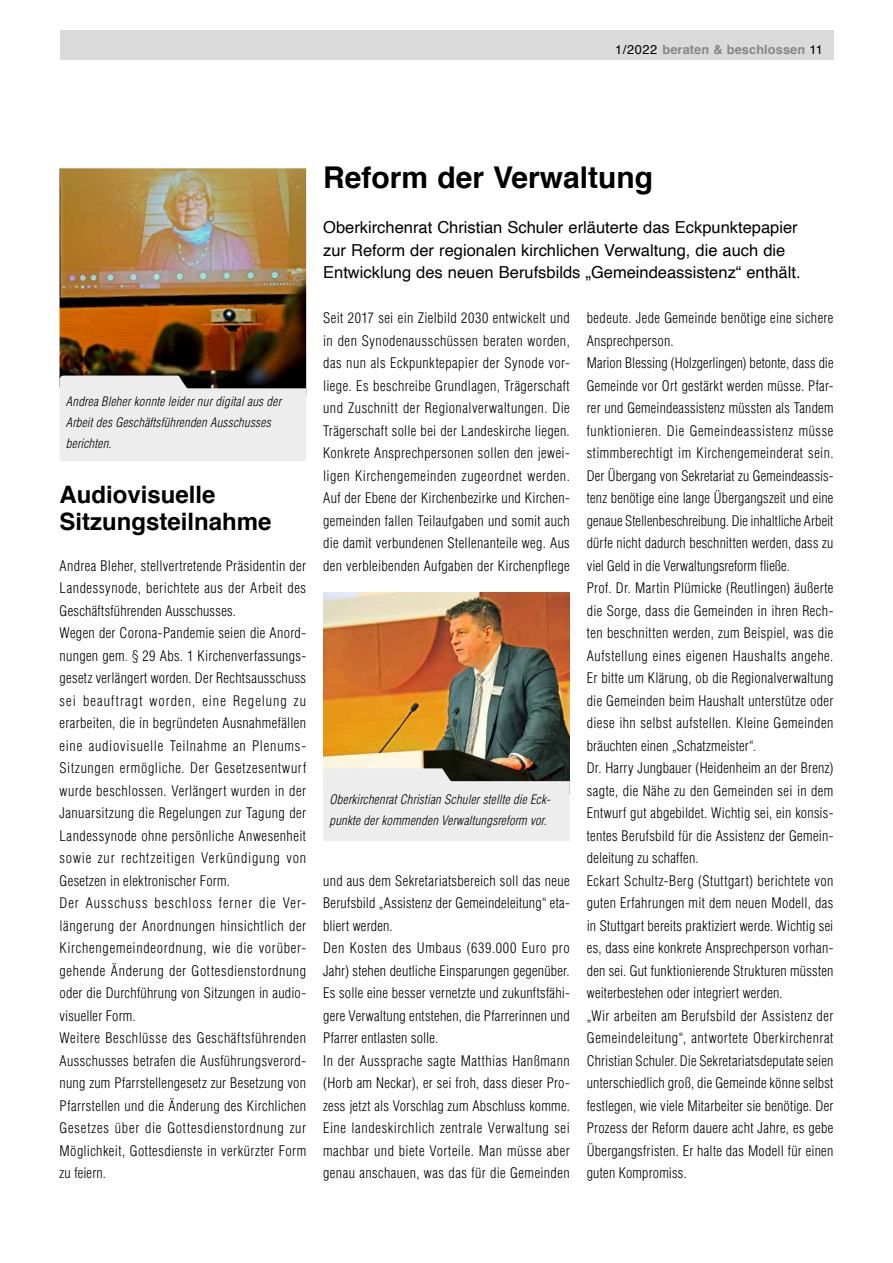
<style>
.page{position:relative;width:893px;height:1263px;background:#fff}
.page>*{position:absolute;margin:0;border:0;box-sizing:border-box;transform-origin:0 0}
.t1{font:700 30px "Helvetica";color:#000}
.t2{font:700 24px/27px "Helvetica";color:#000}
.t3{font:16.5px/22.5px "Helvetica";color:#000}
.t4{font:300 condensed 14.25px/22.5px "Helvetica LT Std";letter-spacing:.025em;color:#000}
.t5{font:italic 300 condensed 12.75px/21px "Helvetica LT Std";letter-spacing:.015em;color:#000}
.t6{font:700 12.75px "Helvetica";letter-spacing:.01em;color:#878787}
.s1{font-weight:400;color:#000}
</style>
<div class="page">
<div style="left:60px;top:30px;width:773px;height:30px;background:#dadada"></div>
<img style="left:60px;top:168px;width:246px;height:208px">
<svg style="left:60px;top:376px;width:246px;height:84px;background:#dcdcdb"></svg>
<img style="left:323px;top:592px;width:247px;height:176px">
<svg style="left:323px;top:768px;width:247px;height:73px;background:#d9dad9"></svg>
<p class="t6" style="left:615px;top:39px;width:209px"><span class="s1">1/2022</span> beraten &amp; beschlossen <span class="s1">11</span></p>
<p class="t5" style="left:66px;top:391px;width:217px">Andrea Bleher konnte leider nur digital aus der<br>Arbeit des Geschäftsführenden Ausschusses berichten.</p>
<h2 class="t2" style="left:60px;top:482px;width:214px">Audiovisuelle<br>Sitzungsteilnahme</h2>
<p class="t4" style="left:60px;top:554px;width:248px">Andrea Bleher, stellvertretende Präsidentin der Landessynode, berichtete aus der Arbeit des Geschäftsführenden Ausschusses.<br>Wegen der Corona-Pandemie seien die Anord&shy;nungen gem. § 29 Abs. 1 Kirchenverfassungs&shy;gesetz verlängert worden. Der Rechtsausschuss sei beauftragt worden, eine Regelung zu erarbeiten, die in begründeten Ausnahmefällen eine audiovisuelle Teilnahme an Plenums-Sitzungen ermögliche. Der Gesetzesentwurf wurde beschlossen. Verlängert wurden in der Januarsitzung die Regelungen zur Tagung der Landessynode ohne persönliche Anwesenheit sowie zur rechtzeitigen Verkündigung von Gesetzen in elektronischer Form.<br>Der Ausschuss beschloss ferner die Ver&shy;längerung der Anordnungen hinsichtlich der Kirchengemeindeordnung, wie die vorüber&shy;gehende Änderung der Gottesdienstordnung oder die Durchführung von Sitzungen in audio&shy;visueller Form.<br>Weitere Beschlüsse des Geschäftsführenden Ausschusses betrafen die Ausführungsverord&shy;nung zum Pfarrstellengesetz zur Besetzung von Pfarrstellen und die Änderung des Kirchlichen Gesetzes über die Gottesdienstordnung zur Möglichkeit, Gottesdienste in verkürzter Form zu feiern.</p>
<h1 class="t1" style="left:323px;top:153px;width:332px">Reform der Verwaltung</h1>
<p class="t3" style="left:323px;top:217px;width:479px">Oberkirchenrat Christian Schuler erläuterte das Eckpunktepapier zur Reform der regionalen kirchlichen Verwaltung, die auch die<br>Entwicklung des neuen Berufsbilds „Gemeindeassistenz“ enthält.</p>
<p class="t4" style="left:587px;top:307px;width:248px">bedeute. Jede Gemeinde benötige eine sichere Ansprechperson.<br>Marion Blessing (Holzgerlingen) betonte, dass die Gemeinde vor Ort gestärkt werden müsse. Pfar&shy;rer und Gemeindeassistenz müssten als Tandem funktionieren. Die Gemeindeassistenz müsse stimmberechtigt im Kirchengemeinderat sein.<br>Der Übergang von Sekretariat zu Gemeindeassis&shy;tenz benötige eine lange Übergangszeit und eine genaue Stellenbeschreibung. Die inhaltliche Arbeit dürfe nicht dadurch beschnitten werden, dass zu viel Geld in die Verwaltungsreform fließe.<br>Prof. Dr. Martin Plümicke (Reutlingen) äußerte die Sorge, dass die Gemeinden in ihren Rech&shy;ten beschnitten werden, zum Beispiel, was die Aufstellung eines eigenen Haushalts angehe.<br>Er bitte um Klärung, ob die Regionalverwaltung die Gemeinden beim Haushalt unterstütze oder diese ihn selbst aufstellen. Kleine Gemeinden bräuchten einen „Schatzmeister“.<br>Dr. Harry Jungbauer (Heidenheim an der Brenz) sagte, die Nähe zu den Gemeinden sei in dem Entwurf gut abgebildet. Wichtig sei, ein konsis&shy;tentes Berufsbild für die Assistenz der Gemein&shy;deleitung zu schaffen.<br>Eckart Schultz-Berg (Stuttgart) berichtete von guten Erfahrungen mit dem neuen Modell, das in Stuttgart bereits praktiziert werde. Wichtig sei es, dass eine konkrete Ansprechperson vorhan&shy;den sei. Gut funktionierende Strukturen müssten weiterbestehen oder integriert werden.<br>„Wir arbeiten am Berufsbild der Assistenz der Gemeindeleitung“, antwortete Oberkirchenrat Christian Schuler. Die Sekretariatsdeputate seien unterschiedlich groß, die Gemeinde könne selbst festlegen, wie viele Mitarbeiter sie benötige. Der Prozess der Reform dauere acht Jahre, es gebe Übergangsfristen. Er halte das Modell für einen guten Kompromiss.</p>
<p class="t4" style="left:323px;top:307px;width:248px;text-align:justify">Seit 2017 sei ein Zielbild 2030 entwickelt und in den Synodenausschüssen beraten worden, das nun als Eckpunktepapier der Synode vor&shy;liege. Es beschreibe Grundlagen, Trägerschaft und Zuschnitt der Regionalverwaltungen. Die Trägerschaft solle bei der Landeskirche liegen.<br>Konkrete Ansprechpersonen sollen den jewei&shy;ligen Kirchengemeinden zugeordnet werden.<br>Auf der Ebene der Kirchenbezirke und Kirchen&shy;gemeinden fallen Teilaufgaben und somit auch die damit verbundenen Stellenanteile weg. Aus den verbleibenden Aufgaben der Kirchenpflege</p>
<p class="t5" style="left:330px;top:789px;width:222px">Oberkirchenrat Christian Schuler stellte die Eck&shy;punkte der kommenden Verwaltungsreform vor.</p>
<p class="t4" style="left:323px;top:869px;width:248px">und aus dem Sekretariatsbereich soll das neue Berufsbild „Assistenz der Gemeindeleitung“ eta&shy;bliert werden.<br>Den Kosten des Umbaus (639.000 Euro pro Jahr) stehen deutliche Einsparungen gegenüber.<br>Es solle eine besser vernetzte und zukunftsfähi&shy;gere Verwaltung entstehen, die Pfarrerinnen und Pfarrer entlasten solle.<br>In der Aussprache sagte Matthias Hanßmann (Horb am Neckar), er sei froh, dass dieser Pro&shy;zess jetzt als Vorschlag zum Abschluss komme.<br>Eine landeskirchlich zentrale Verwaltung sei machbar und biete Vorteile. Man müsse aber genau anschauen, was das für die Gemeinden</p>
</div>
